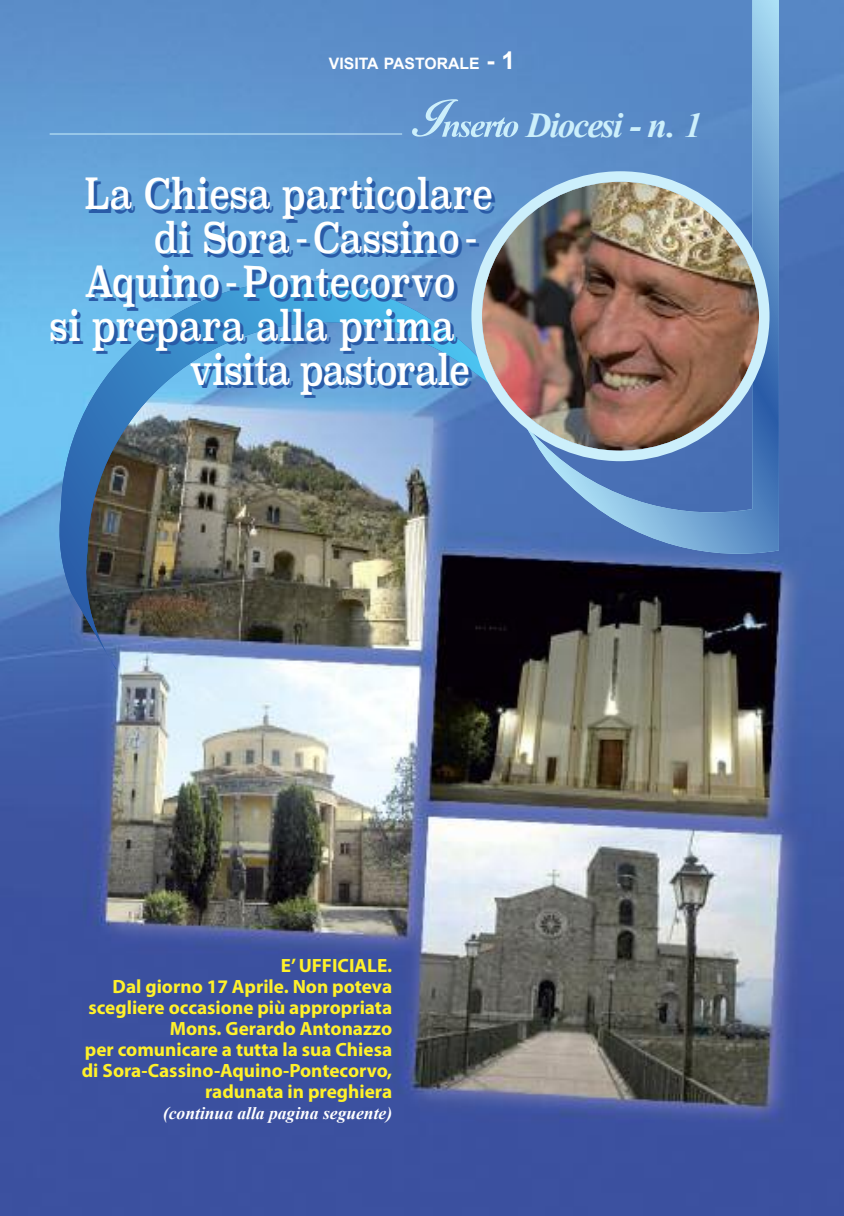
<style>
.page{position:relative;width:844px;height:1216px;background:#fff}
.page>*{position:absolute;margin:0;border:0;box-sizing:border-box;transform-origin:0 0}
.t1{font:42px "Superclarendon";color:#fff;scale:.8 1}
.t2{font:42px "Superclarendon";letter-spacing:-.025em;color:#fff;scale:.8 1}
.t3{font:italic 700 35px "Times New Roman";letter-spacing:-.05em;color:#cceffb}
.t4{font:700 19.25px/21px "Myriad Pro";color:#fff12a;text-align:right}
.t5{font:italic 700 17.5px "Times New Roman";color:#fff}
.t6{font:700 15.75px "Arial";color:#fff}
.s1{font-size:24.5px}
</style>
<div class="page">
<img style="left:0;top:0;width:843px;height:1215px">
<svg style="left:524px;top:0;width:254px;height:556px;background:#5b8ac5"></svg>
<img style="left:57px;top:273px;width:453px;height:396px">
<svg style="left:412px;top:99px;width:106px;height:38px;background:#78a6d6"></svg>
<hr style="left:50px;top:134px;width:352px;height:1px;background:#cceffb">
<img style="left:471px;top:171px;width:298px;height:290px">
<p class="t6" style="left:329px;top:55px;width:187px">VISITA PASTORALE <span class="s1">- 1</span></p>
<h1 class="t1" style="left:84px;top:168px;width:512px">La Chiesa particolare</h1>
<h1 class="t1" style="left:154px;top:212px;width:405px">di Sora - Cassino -</h1>
<h1 class="t1" style="left:84px;top:256px;width:465px">Aquino - Pontecorvo</h1>
<h1 class="t1" style="left:50px;top:299px;width:508px">si prepara alla prima</h1>
<h1 class="t2" style="left:189px;top:343px;width:352px">visita pastorale</h1>
<h2 class="t3" style="left:526px;top:106px;width:177px">Diocesi - n. 1</h2>
<p class="t4" style="left:82px;top:956px;width:312px">E’UFFICIALE.<br>Dal giorno 17 Aprile. Non poteva scegliere occasione più appropriata<br>Mons. Gerardo Antonazzo<br>per comunicare a tutta la sua Chiesa di Sora-Cassino-Aquino-Pontecorvo, radunata in preghiera</p>
<p class="t5" style="left:163px;top:1103px;width:230px">(continua alla pagina seguente)</p>
</div>
